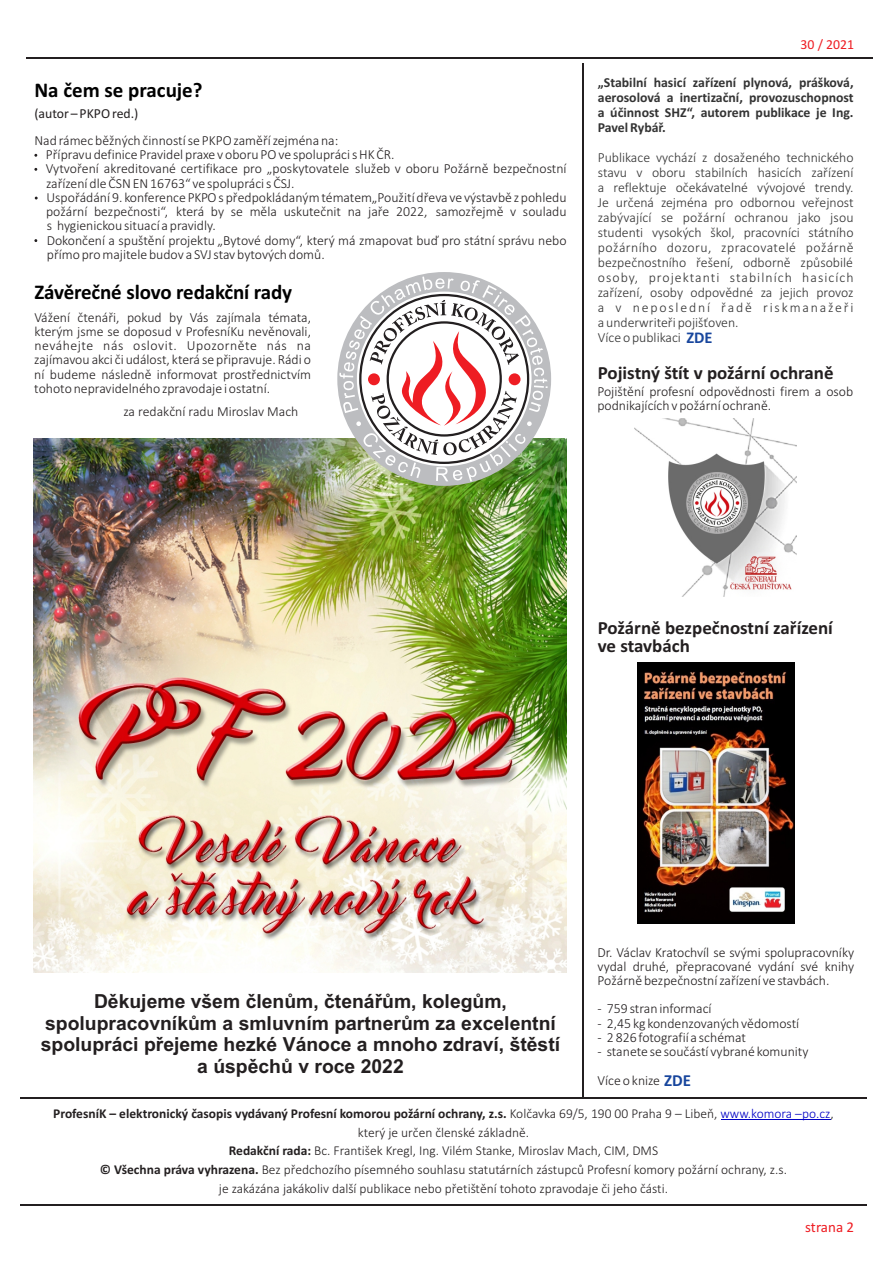
<style>
.page{position:relative;width:893px;height:1263px;background:#fff}
.page>*{position:absolute;margin:0;border:0;box-sizing:border-box;transform-origin:0 0}
.t1{font:700 21px "Calibri";letter-spacing:-.01em;color:#000}
.t2{font:700 19.35px/21.6px "Arial";color:#231f20;text-align:center}
.t3{font:700 18.6px/17.9px "Calibri";color:#231f20}
.t4{font:15px "Calibri";color:#ee1d23}
.t5{font:300 13.8px/14.2px "Calibri";color:#231f20;text-align:justify}
.t6{font:300 13.8px/15px "Calibri";color:#333}
.t7{font:700 13.8px/15px "Calibri";color:#333;text-align:justify}
.t8{font:13.8px "Calibri";color:#231f20}
.t9{font:13.8px "Calibri";color:#ee1d23}
.t10{font:300 13.5px/18.6px "Calibri";color:#231f20;text-align:center}
.s1{font-weight:700;font-size:16.5px;color:#18469d}
.s2{font-weight:700;font-size:16.95px;color:#18469d}
.s3{font-weight:700}
.s4{color:#0000c4}
</style>
<div class="page">
<hr style="left:582px;top:63px;width:1px;height:1035px;background:#231f20">
<hr style="left:26px;top:57px;width:847px;height:2px;background:#231f20">
<hr style="left:21px;top:1204px;width:846px;height:1px;background:#231f20">
<hr style="left:721px;top:1119px;width:109px;height:1px;background:#0000c4">
<hr style="left:20px;top:1097px;width:847px;height:2px;background:#231f20">
<img style="left:637px;top:663px;width:157px;height:261px">
<img style="left:634px;top:418px;width:162px;height:178px">
<img style="left:34px;top:439px;width:533px;height:533px">
<svg style="left:339px;top:276px;width:209px;height:206px"></svg>
<h1 class="t1" style="left:34px;top:81px;width:170px">Na čem se pracuje?</h1>
<p class="t8" style="left:34px;top:107px;width:106px">(autor – PKPO red.)</p>
<p class="t5" style="left:34px;top:134px;width:305px">Nad rámec běžných činností se PKPO zaměří zejména na:</p>
<p class="t5" style="left:34px;top:149px;width:362px">· Přípravu definice Pravidel praxe v oboru PO ve spolupráci s HK ČR.</p>
<p class="t5" style="left:34px;top:163px;width:534px">· Vytvoření akreditované certifikace pro „poskytovatele služeb v oboru Požárně bezpečnostní</p>
<p class="t5" style="left:46px;top:177px;width:250px">zařízení dle ČSN EN 16763“ ve spolupráci s ČSJ.</p>
<p class="t5" style="left:34px;top:191px;width:534px">· Uspořádání 9. konference PKPO s předpokládaným tématem„Použití dřeva ve výstavbě zpohledu</p>
<p class="t5" style="left:46px;top:205px;width:522px">požární bezpečnosti“, která by se měla uskutečnit na jaře 2022, samozřejmě v souladu</p>
<p class="t5" style="left:47px;top:220px;width:170px">s hygienickou situací a pravidly.</p>
<p class="t5" style="left:34px;top:234px;width:534px">· Dokončení a spuštění projektu „Bytové domy“, který má zmapovat buď pro státní správu nebo</p>
<p class="t5" style="left:47px;top:248px;width:279px">přímo pro majitele budov a SVJ stav bytových domů.</p>
<h1 class="t1" style="left:34px;top:283px;width:259px">Závěrečné slovo redakční rady</h1>
<p class="t5" style="left:34px;top:311px;width:278px">Vážení čtenáři, pokud by Vás zajímala témata, kterým jsme se doposud v ProfesníKu nevěnovali, neváhejte nás oslovit. Upozorněte nás na zajímavou akci či událost, která se připravuje. Rádi o ní budeme následně informovat prostřednictvím tohoto nepravidelného zpravodaje i ostatní.</p>
<p class="t5" style="left:123px;top:405px;width:176px">za redakční radu Miroslav Mach</p>
<p class="t9" style="left:801px;top:39px;width:55px">30 / 2021</p>
<p class="t7" style="left:598px;top:76px;width:257px">„Stabilní hasicí zařízení plynová, prášková, aerosolová a inertizační, provozuschopnost a účinnost SHZ“, autorem publikace je Ing.<br>Pavel Rybář.</p>
<p class="t6" style="left:598px;top:151px;width:257px">Publikace vychází z dosaženého technického stavu v oboru stabilních hasicích zařízení a reflektuje očekávatelné vývojové trendy.<br>Je určená zejména pro odbornou veřejnost zabývající se požární ochranou jako jsou studenti vysokých škol, pracovníci státního požárního dozoru, zpracovatelé požárně bezpečnostního řešení, odborně způsobilé osoby, projektanti stabilních hasicích zařízení, osoby odpovědné za jejich provoz a v neposlední řadě riskmanažeři a underwriteři pojišťoven.<br>Více o publikaci <span class="s1">ZDE</span></p>
<h3 class="t3" style="left:598px;top:365px;width:237px">Pojistný štít v požární ochraně</h3>
<p class="t5" style="left:597px;top:385px;width:257px">Pojištění profesní odpovědnosti firem a osob podnikajících v požární ochraně.</p>
<h3 class="t3" style="left:598px;top:620px;width:237px">Požárně bezpečnostní zařízení ve stavbách</h3>
<h2 class="t2" style="left:41px;top:992px;width:521px">Děkujeme všem členům, čtenářům, kolegům, spolupracovníkům a smluvním partnerům za excelentní spolupráci přejeme hezké Vánoce a mnoho zdraví, štěstí a úspěchů v roce 2022</h2>
<p class="t5" style="left:598px;top:946px;width:258px">Dr. Václav Kratochvíl se svými spolupracovníky vydal druhé, přepracované vydání své knihy Požárně bezpečnostní zařízení ve stavbách.</p>
<p class="t5" style="left:598px;top:1003px;width:116px">- 759 stran informací</p>
<p class="t5" style="left:598px;top:1017px;width:203px">- 2,45 kg kondenzovaných vědomostí</p>
<p class="t5" style="left:598px;top:1031px;width:150px">- 2 826 fotografií a schémat</p>
<p class="t5" style="left:598px;top:1038px;width:212px;line-height:28.5px">- stanete se součástí vybrané komunity<br>Více o knize <span class="s2">ZDE</span></p>
<p class="t10" style="left:53px;top:1106px;width:782px"><span class="s3">ProfesníK – elektronický časopis vydávaný Profesní komorou požární ochrany, z.s.</span> Kolčavka 69/5, 190 00 Praha 9 – Libeň, <span class="s4">www.komora –po.cz</span>, který je určen členské základně.<br><span class="s3">Redakční rada:</span> Bc. František Kregl, Ing. Vilém Stanke, Miroslav Mach, CIM, DMS<br><span class="s3">© Všechna práva vyhrazena.</span> Bez předchozího písemného souhlasu statutárních zástupců Profesní komory požární ochrany, z.s.<br>je zakázána jakákoliv další publikace nebo přetištění tohoto zpravodaje či jeho části.</p>
<p class="t4" style="left:805px;top:1220px;width:50px">strana 2</p>
</div>
